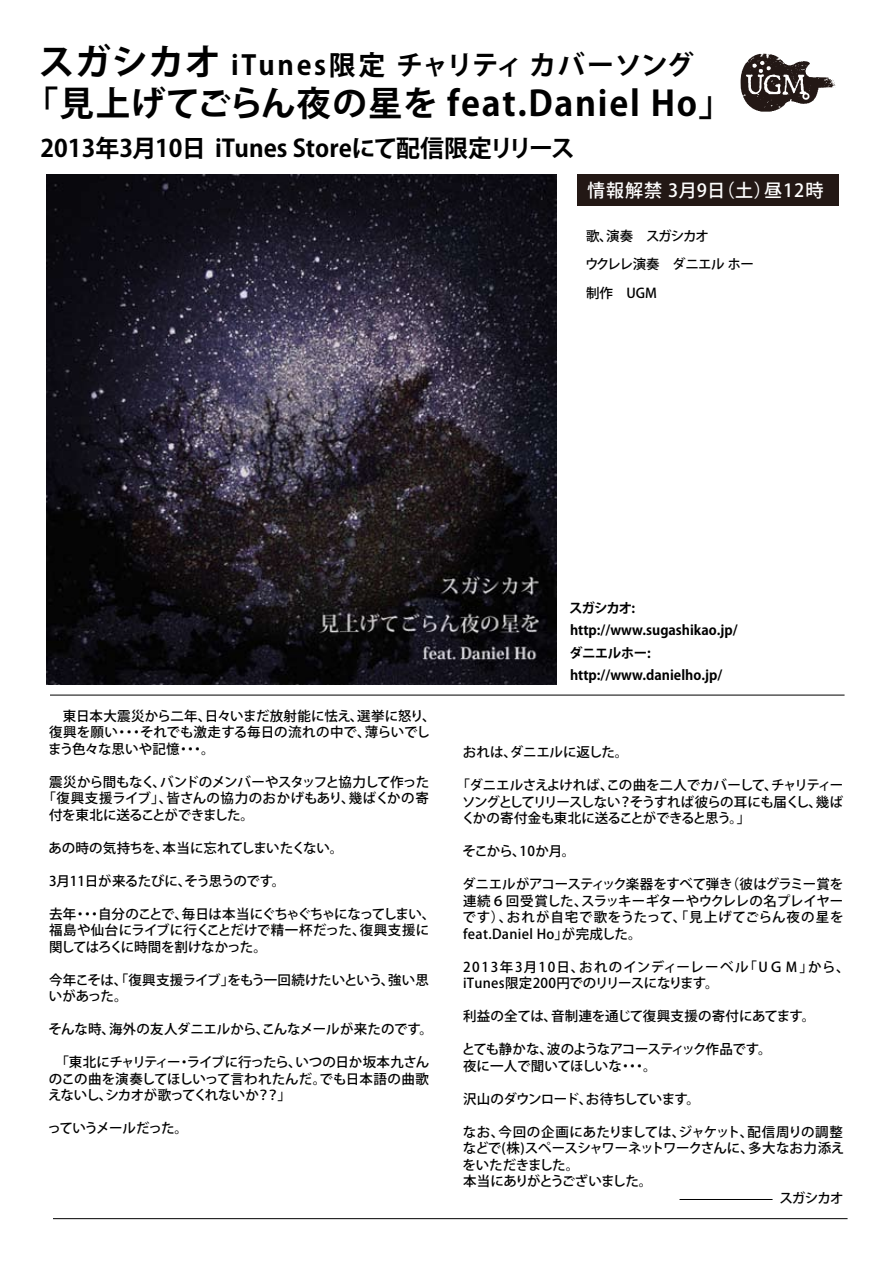
<style>
.page{position:relative;width:893px;height:1263px;background:#fff}
.page>*{position:absolute;margin:0;border:0;box-sizing:border-box;transform-origin:0 0}
.t1{font:700 34.5px "Koz Go Pro";letter-spacing:.05em;color:#000}
.t2{font:700 27px "Koz Go Pro";letter-spacing:.07em;color:#000}
.t3{font:700 24px "Koz Go Pro";color:#000}
.t4{font:500 18.15px "Koz Go Pro";letter-spacing:.05em;color:#fff}
.t5{font:500 13.5px/16.5px "Koz Go Pro";letter-spacing:-.015em;color:#000;text-align:justify}
.t6{font:500 13.5px/28.5px "Koz Go Pro";letter-spacing:-.04em;color:#000}
.t7{font:500 13.5px/16.5px "Koz Go Pro";letter-spacing:.005em;color:#000}
.t8{font:500 13.5px/16.5px "Koz Go Pro";letter-spacing:-.035em;color:#000}
.t9{font:500 13.5px/16.5px "Koz Go Pro";letter-spacing:.025em;color:#000}
.t10{font:700 13.5px/22.5px "Koz Go Pro";color:#000}
.t11{font:500 13.5px "Koz Go Pro";letter-spacing:-.055em;color:#000}
.t12{font:500 13.5px/16.5px "Koz Go Pro";letter-spacing:-.045em;color:#000}
.s1{font-size:36px}
</style>
<div class="page">
<svg style="left:741px;top:54px;width:94px;height:58px"></svg>
<hr style="left:680px;top:1199px;width:92px;height:1px;background:#000">
<hr style="left:50px;top:695px;width:794px;height:1px;background:#000">
<img style="left:46px;top:174px;width:511px;height:510px">
<hr style="left:53px;top:1218px;width:794px;height:1px;background:#000">
<div style="left:578px;top:174px;width:260px;height:32px;background:#231815"></div>
<h2 class="t2" style="left:38px;top:48px;width:657px"><span class="s1">スガシカオ</span> iTunes限定 チャリティ カバーソング</h2>
<h1 class="t1" style="left:24px;top:82px;width:710px">「見上げてごらん夜の星を feat.Daniel Ho」</h1>
<h3 class="t3" style="left:40px;top:133px;width:536px">2013年3月10日 iTunes Storeにて配信限定リリース</h3>
<h3 class="t4" style="left:587px;top:179px;width:238px">情報解禁 3月9日（土）昼12時</h3>
<p class="t6" style="left:585px;top:222px;width:170px">歌、演奏　スガシカオ<br>ウクレレ演奏　ダニエル ホー制作　UGM</p>
<p class="t7" style="left:48px;top:708px;width:389px">　東日本大震災から二年、日々いまだ放射能に怯え、選挙に怒り、復興を願い・・・それでも激走する毎日の流れの中で、薄らいでしまう色々な思いや記憶・・・。</p>
<p class="t6" style="left:49px;top:768px;width:382px">震災から間もなく、バンドのメンバーやスタッフと協力して作った</p>
<p class="t9" style="left:43px;top:791px;width:388px">「復興支援ライブ」、皆さんの協力のおかげもあり、幾ばくかの寄</p>
<p class="t6" style="left:49px;top:801px;width:207px">付を東北に送ることができました。</p>
<p class="t5" style="left:48px;top:840px;width:296px">あの時の気持ちを、本当に忘れてしまいたくない。</p>
<p class="t5" style="left:49px;top:873px;width:238px">3月11日が来るたびに、そう思うのです。</p>
<p class="t8" style="left:49px;top:906px;width:388px">去年・・・自分のことで、毎日は本当にぐちゃぐちゃになってしまい、福島や仙台にライブに行くことだけで精一杯だった、復興支援に関してはろくに時間を割けなかった。</p>
<p class="t5" style="left:49px;top:972px;width:382px">今年こそは、「復興支援ライブ」をもう一回続けたいという、強い思いがあった。</p>
<p class="t5" style="left:48px;top:1022px;width:386px">そんな時、海外の友人ダニエルから、こんなメールが来たのです。</p>
<p class="t5" style="left:48px;top:1055px;width:383px;text-indent:7px">「東北にチャリティー・ライブに行ったら、いつの日か坂本九さんのこの曲を演奏してほしいって言われたんだ。でも日本語の曲歌えないし、シカオが歌ってくれないか？？」</p>
<p class="t11" style="left:48px;top:1120px;width:142px">っていうメールだった。</p>
<p class="t10" style="left:569px;top:597px;width:170px">スガシカオ: http://www.sugashikao.jp/ダニエルホー: http://www.danielho.jp/</p>
<p class="t5" style="left:463px;top:745px;width:167px">おれは、ダニエルに返した。</p>
<p class="t5" style="left:462px;top:778px;width:383px;text-indent:-5px">「ダニエルさえよければ、この曲を二人でカバーして、チャリティーソングとしてリリースしない？そうすれば彼らの耳にも届くし、幾ばくかの寄付金も東北に送ることができると思う。」</p>
<p class="t8" style="left:462px;top:844px;width:114px">そこから、10か月。</p>
<p class="t5" style="left:462px;top:877px;width:383px">ダニエルがアコースティック楽器をすべて弾き（彼はグラミー賞を連続６回受賞した、スラッキーギターやウクレレの名プレイヤーです）、おれが自宅で歌をうたって、「見上げてごらん夜の星をfeat.Daniel Ho」が完成した。</p>
<p class="t9" style="left:463px;top:959px;width:388px">2013年3月10日、おれのインディーレーベル「UＧＭ」から、iTunes限定200円でのリリースになります。</p>
<p class="t7" style="left:463px;top:1009px;width:354px">利益の全ては、音制連を通じて復興支援の寄付にあてます。</p>
<p class="t12" style="left:462px;top:1042px;width:311px">とても静かな、波のようなアコースティック作品です。夜に一人で聞いてほしいな・・・。</p>
<p class="t11" style="left:463px;top:1090px;width:239px">沢山のダウンロード、お待ちしています。</p>
<p class="t5" style="left:463px;top:1124px;width:382px">なお、今回の企画にあたりましては、ジャケット、配信周りの調整</p>
<p class="t6" style="left:463px;top:1135px;width:383px">などで(株)スペースシャワーネットワークさんに、多大なお力添え</p>
<p class="t5" style="left:462px;top:1157px;width:118px">をいただきました。</p>
<p class="t11" style="left:463px;top:1173px;width:191px">本当にありがとうございました。</p>
<p class="t5" style="left:779px;top:1190px;width:66px">スガシカオ</p>
</div>
